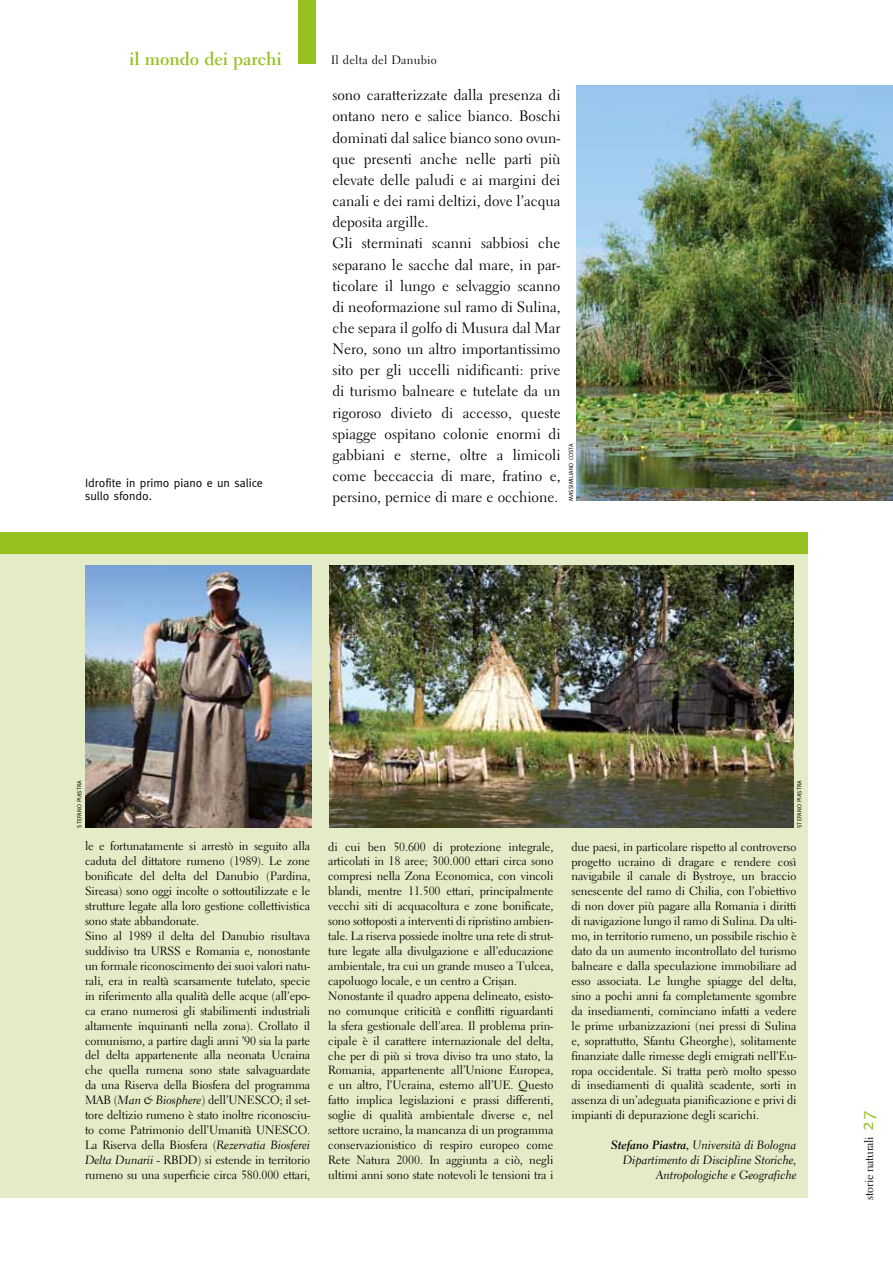
<style>
.page{position:relative;width:893px;height:1263px;background:#fff}
.page>*{position:absolute;margin:0;border:0;box-sizing:border-box;transform-origin:0 0}
.t1{font:700 18px "Electra LH";color:#95c11f}
.t2{font:15px/21.1px "Electra LH";color:#000}
.t3{font:12px/15px "Electra LH";letter-spacing:-.01em;color:#000}
.t4{font:12px/15px "Electra LH Cursive Os F";letter-spacing:-.005em;color:#000;text-align:right}
.t5{font:12px/13.5px "Meta";color:#000}
.t6{font:12px "Electra LH";letter-spacing:.025em;color:#000}
.t7{font:9px "Electra LH";color:#000}
.t8{font:6px "Meta";color:#000}
.s1{font-family:"Electra LH Cursive"}
.s2{font-family:"Electra LH Bold Cursive"}
.s3{font-family:"Electra LH Bold Cursive Display"}
.s4{font-family:"Meta";font-size:18px;color:#95c11f}
</style>
<div class="page">
<div style="left:298px;top:0;width:17px;height:64px;background:#95c11f"></div>
<img style="left:577px;top:85px;width:316px;height:416px">
<div style="left:0;top:537px;width:808px;height:661px;background:#e3ecc6"></div>
<div style="left:0;top:532px;width:808px;height:21px;background:#95c11f"></div>
<img style="left:330px;top:565px;width:464px;height:263px">
<img style="left:86px;top:565px;width:225px;height:263px">
<p class="t1" style="left:129px;top:48px;width:154px">il mondo dei parchi</p>
<p class="t6" style="left:331px;top:52px;width:107px">Il delta del Danubio</p>
<p class="t5" style="left:85px;top:476px;width:179px">Idrofite in primo piano e un salice sullo sfondo.</p>
<p class="t2" style="left:332px;top:85px;width:230px">sono caratterizzate dalla presenza di ontano nero e salice bianco. Boschi dominati dal salice bianco sono ovun&shy;que presenti anche nelle parti più elevate delle paludi e ai margini dei canali e dei rami deltizi, dove l’acqua deposita argille.<br>Gli sterminati scanni sabbiosi che separano le sacche dal mare, in par&shy;ticolare il lungo e selvaggio scanno di neoformazione sul ramo di Sulina, che separa il golfo di Musura dal Mar Nero, sono un altro importantissimo sito per gli uccelli nidificanti: prive di turismo balneare e tutelate da un rigoroso divieto di accesso, queste spiagge ospitano colonie enormi di gabbiani e sterne, oltre a limicoli come beccaccia di mare, fratino e, persino, pernice di mare e occhione.</p>
<p class="t8" style="left:568px;top:501px;width:59px;rotate:-90deg">MASSIMILIANO COSTA</p>
<p class="t8" style="left:76px;top:828px;width:49px;rotate:-90deg">STEFANO PIASTRA</p>
<p class="t8" style="left:796px;top:828px;width:49px;rotate:-90deg">STEFANO PIASTRA</p>
<p class="t3" style="left:85px;top:839px;width:227px">le e fortunatamente si arrestò in seguito alla caduta del dittatore rumeno (1989). Le zone bonificate del delta del Danubio (Pardina, Sireasa) sono oggi incolte o sottoutilizzate e le strutture legate alla loro gestione collettivistica sono state abbandonate.<br>Sino al 1989 il delta del Danubio risultava suddiviso tra URSS e Romania e, nonostante un formale riconoscimento dei suoi valori natu&shy;rali, era in realtà scarsamente tutelato, specie in riferimento alla qualità delle acque (all’epo&shy;ca erano numerosi gli stabilimenti industriali altamente inquinanti nella zona). Crollato il comunismo, a partire dagli anni ’90 sia la parte del delta appartenente alla neonata Ucraina che quella rumena sono state salvaguardate da una Riserva della Biosfera del programma MAB (<span class="s1">Man &amp; Biosphere</span>) dell’UNESCO; il set&shy;tore deltizio rumeno è stato inoltre riconosciu&shy;to come Patrimonio dell’Umanità UNESCO.<br>La Riserva della Biosfera (<span class="s1">Rezervatia Biosferei Delta Dunarii</span> - RBDD) si estende in territorio rumeno su una superficie circa 580.000 ettari,</p>
<p class="t3" style="left:328px;top:839px;width:227px">di cui ben 50.600 di protezione integrale, articolati in 18 aree; 300.000 ettari circa sono compresi nella Zona Economica, con vincoli blandi, mentre 11.500 ettari, principalmente vecchi siti di acquacoltura e zone bonificate, sono sottoposti a interventi di ripristino ambien&shy;tale. La riserva possiede inoltre una rete di strut&shy;ture legate alla divulgazione e all’educazione ambientale, tra cui un grande museo a Tulcea, capoluogo locale, e un centro a Crisan.<br>Nonostante il quadro appena delineato, esisto&shy;no comunque criticità e conflitti riguardanti la sfera gestionale dell’area. Il problema prin&shy;cipale è il carattere internazionale del delta, che per di più si trova diviso tra uno stato, la Romania, appartenente all’Unione Europea, e un altro, l’Ucraina, esterno all’UE. Questo fatto implica legislazioni e prassi differenti, soglie di qualità ambientale diverse e, nel settore ucraino, la mancanza di un programma conservazionistico di respiro europeo come Rete Natura 2000. In aggiunta a ciò, negli ultimi anni sono state notevoli le tensioni tra i</p>
<p class="t3" style="left:571px;top:839px;width:227px;text-align:justify">due paesi, in particolare rispetto al controverso progetto ucraino di dragare e rendere così navigabile il canale di Bystroye, un braccio senescente del ramo di Chilia, con l’obiettivo di non dover più pagare alla Romania i diritti di navigazione lungo il ramo di Sulina. Da ulti&shy;mo, in territorio rumeno, un possibile rischio è dato da un aumento incontrollato del turismo balneare e dalla speculazione immobiliare ad esso associata. Le lunghe spiagge del delta, sino a pochi anni fa completamente sgombre da insediamenti, cominciano infatti a vedere le prime urbanizzazioni (nei pressi di Sulina e, soprattutto, Sfantu Gheorghe), solitamente finanziate dalle rimesse degli emigrati nell’Eu&shy;ropa occidentale. Si tratta però molto spesso di insediamenti di qualità scadente, sorti in assenza di un’adeguata pianificazione e privi di impianti di depurazione degli scarichi.</p>
<p class="t7" style="left:499px;top:978px;width:4px">,</p>
<p class="t4" style="left:611px;top:1137px;width:187px"><span class="s2">Stefano Piastra</span><span class="s3">,</span> Università di Bologna<br>Dipartimento di Discipline Storiche,<br>Antropologiche e Geografiche</p>
<p class="t3" style="left:861px;top:1199px;width:91px;rotate:-90deg">storie naturali <span class="s4">27</span></p>
</div>
